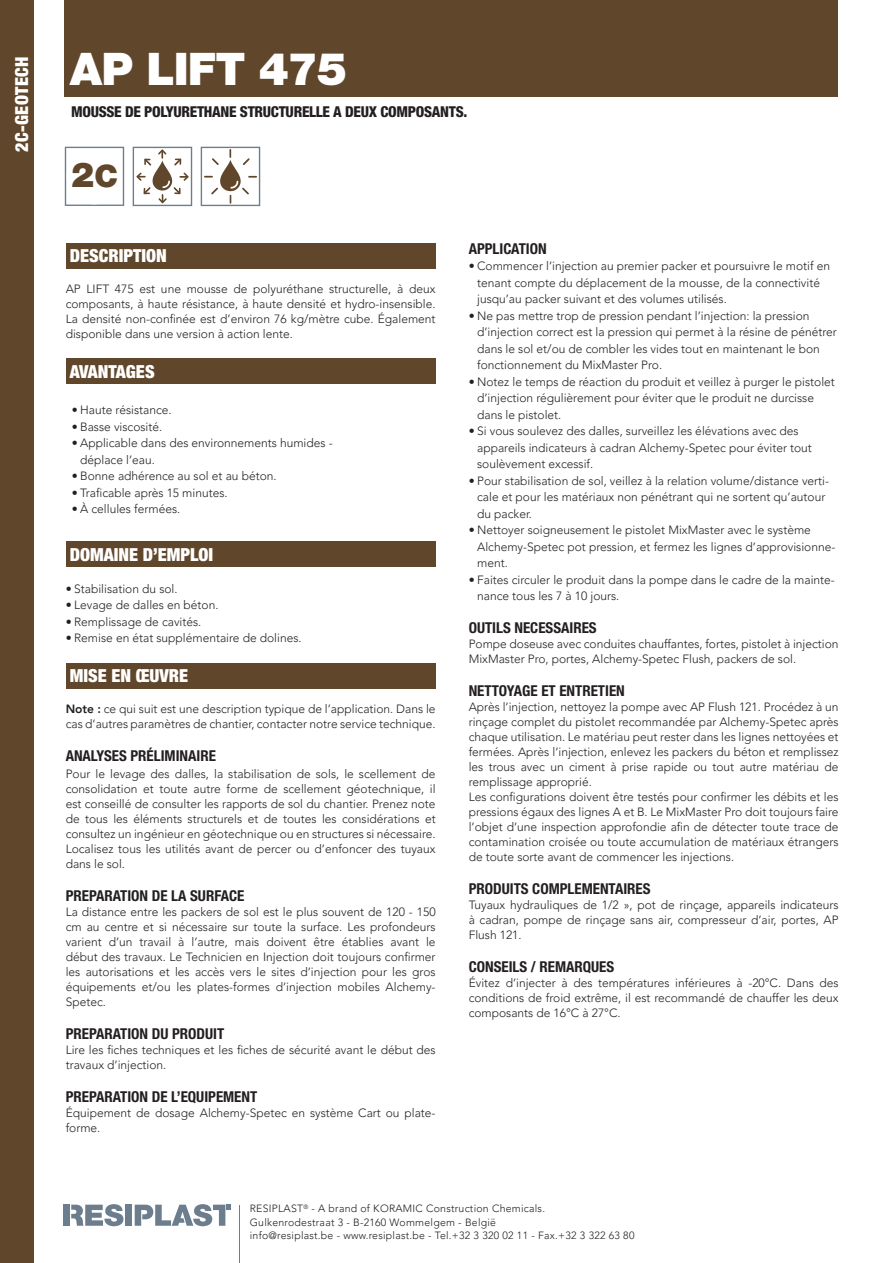
<style>
.page{position:relative;width:893px;height:1263px;background:#fff}
.page>*{position:absolute;margin:0;border:0;box-sizing:border-box;transform-origin:0 0}
.t1{font:900 45px "Helvetica Neue LT Std";letter-spacing:-.02em;color:#fff}
.t2{font:900 34.5px "Helvetica Neue LT Std";color:#60462a}
.t3{font:900 condensed 18px "Helvetica Neue LT Std";color:#fff}
.t4{font:900 condensed 18px "Helvetica Neue LT Std";letter-spacing:.02em;color:#fff}
.BODY_TEXT{font:700 condensed 15px "Helvetica Neue LT Std";color:#231f20}
.t5{font:800 condensed 15px "Helvetica Neue LT Std";letter-spacing:-.02em;color:#231f20}
.BODY_TEXT-2{font:300 12px/15px "Avenir LT Pro";color:#231f20}
.t6{font:300 10.5px/13.5px "Avenir LT Pro";letter-spacing:.025em;color:#231f20}
.s1{font-size:31.05px}
.s2{font-weight:800}
</style>
<div class="page">
<div style="left:0;top:0;width:34px;height:1263px;background:#60462a"></div>
<hr style="left:240px;top:1205px;width:1px;height:58px;background:#6c7d8e">
<div style="left:125px;top:1205px;width:7px;height:21px;background:#6c7d8e"></div>
<div style="left:64px;top:1205px;width:6px;height:21px;background:#6c7d8e"></div>
<svg style="left:71px;top:1204px;width:52px;height:22px"></svg>
<svg style="left:135px;top:1204px;width:96px;height:22px"></svg>
<div style="left:66px;top:243px;width:370px;height:26px;background:#60462a"></div>
<div style="left:66px;top:359px;width:370px;height:25px;background:#60462a"></div>
<div style="left:66px;top:542px;width:370px;height:25px;background:#60462a"></div>
<div style="left:66px;top:663px;width:370px;height:26px;background:#60462a"></div>
<div style="left:65px;top:0;width:773px;height:97px;background:#60462a"></div>
<svg style="left:65px;top:147px;width:59px;height:59px"></svg>
<div style="left:67px;top:149px;width:55px;height:55px;background:#fff;border-radius:50%"></div>
<svg style="left:133px;top:147px;width:59px;height:59px"></svg>
<svg style="left:201px;top:147px;width:59px;height:59px"></svg>
<h3 class="t4" style="left:11px;top:152px;width:97px;rotate:-90deg">2C-GEOTECH</h3>
<p class="t1" style="left:70px;top:42px;width:279px">AP LIFT 475</p>
<p class="t5" style="left:71px;top:103px;width:398px">MOUSSE DE POLYURETHANE STRUCTURELLE A DEUX COMPOSANTS.</p>
<p class="t2" style="left:71px;top:154px;width:48px">2<span class="s1">C</span></p>
<p class="t3" style="left:70px;top:245px;width:99px">DESCRIPTION</p>
<p class="BODY_TEXT-2" style="left:66px;top:281px;width:371px;text-align:justify">AP LIFT 475 est une mousse de polyuréthane structurelle, à deux composants, à haute résistance, à haute densité et hydro-insensible.<br>La densité non-confinée est d’environ 76 kg/mètre cube. Également disponible dans une version à action lente.</p>
<p class="t3" style="left:70px;top:360px;width:86px">AVANTAGES</p>
<p class="BODY_TEXT-2" style="left:72px;top:403px;width:101px">• Haute résistance.</p>
<p class="BODY_TEXT-2" style="left:72px;top:419px;width:92px">• Basse viscosité.</p>
<p class="BODY_TEXT-2" style="left:80px;top:435px;width:254px;line-height:16.5px;text-indent:-9px">• Applicable dans des environnements humides - déplace l’eau.</p>
<p class="BODY_TEXT-2" style="left:72px;top:469px;width:206px">• Bonne adhérence au sol et au béton.</p>
<p class="BODY_TEXT-2" style="left:72px;top:485px;width:157px">• Traficable après 15 minutes.</p>
<p class="BODY_TEXT-2" style="left:72px;top:502px;width:110px">• À cellules fermées.</p>
<p class="t3" style="left:70px;top:543px;width:145px">DOMAINE D’EMPLOI</p>
<p class="BODY_TEXT-2" style="left:66px;top:581px;width:113px">• Stabilisation du sol.</p>
<p class="BODY_TEXT-2" style="left:66px;top:598px;width:154px">• Levage de dalles en béton.</p>
<p class="BODY_TEXT-2" style="left:66px;top:614px;width:137px">• Remplissage de cavités.</p>
<p class="BODY_TEXT-2" style="left:66px;top:631px;width:237px">• Remise en état supplémentaire de dolines.</p>
<p class="t3" style="left:70px;top:665px;width:120px">MISE EN ŒUVRE</p>
<p class="BODY_TEXT-2" style="left:66px;top:701px;width:371px"><span class="s2">Note :</span> ce qui suit est une description typique de l’application. Dans le cas d’autres paramètres de chantier, contacter notre service technique.</p>
<p class="BODY_TEXT" style="left:66px;top:746px;width:152px">ANALYSES PRÉLIMINAIRE</p>
<p class="BODY_TEXT-2" style="left:66px;top:766px;width:371px;text-align:justify">Pour le levage des dalles, la stabilisation de sols, le scellement de consolidation et toute autre forme de scellement géotechnique, il est conseillé de consulter les rapports de sol du chantier. Prenez note de tous les éléments structurels et de toutes les considérations et consultez un ingénieur en géotechnique ou en structures si nécessaire.<br>Localisez tous les utilités avant de percer ou d’enfoncer des tuyaux dans le sol.</p>
<p class="BODY_TEXT" style="left:66px;top:886px;width:180px">PREPARATION DE LA SURFACE</p>
<p class="BODY_TEXT-2" style="left:66px;top:904px;width:371px;text-align:justify">La distance entre les packers de sol est le plus souvent de 120 - 150 cm au centre et si nécessaire sur toute la surface. Les profondeurs varient d’un travail à l’autre, mais doivent être établies avant le début des travaux. Le Technicien en Injection doit toujours confirmer les autorisations et les accès vers le sites d’injection pour les gros équipements et/ou les plates-formes d’injection mobiles Alchemy-Spetec.</p>
<p class="BODY_TEXT" style="left:66px;top:1024px;width:160px">PREPARATION DU PRODUIT</p>
<p class="BODY_TEXT-2" style="left:66px;top:1042px;width:371px">Lire les fiches techniques et les fiches de sécurité avant le début des travaux d’injection.</p>
<p class="BODY_TEXT" style="left:66px;top:1087px;width:193px">PREPARATION DE L’EQUIPEMENT</p>
<p class="BODY_TEXT-2" style="left:66px;top:1105px;width:371px">Équipement de dosage Alchemy-Spetec en système Cart ou plate&shy;forme.</p>
<p class="BODY_TEXT" style="left:469px;top:239px;width:80px">APPLICATION</p>
<p class="BODY_TEXT-2" style="left:477px;top:258px;width:354px;line-height:16.5px;text-indent:-9px">• Commencer l’injection au premier packer et poursuivre le motif en tenant compte du déplacement de la mousse, de la connectivité jusqu’au packer suivant et des volumes utilisés.</p>
<p class="BODY_TEXT-2" style="left:477px;top:307px;width:361px;line-height:16.5px;text-indent:-9px">• Ne pas mettre trop de pression pendant l’injection: la pression d’injection correct est la pression qui permet à la résine de pénétrer dans le sol et/ou de combler les vides tout en maintenant le bon fonctionnement du MixMaster Pro.</p>
<p class="BODY_TEXT-2" style="left:477px;top:373px;width:359px;line-height:16.5px;text-indent:-9px">• Notez le temps de réaction du produit et veillez à purger le pistolet d’injection régulièrement pour éviter que le produit ne durcisse dans le pistolet.</p>
<p class="BODY_TEXT-2" style="left:477px;top:423px;width:336px;line-height:16.5px;text-indent:-9px">• Si vous soulevez des dalles, surveillez les élévations avec des appareils indicateurs à cadran Alchemy-Spetec pour éviter tout soulèvement excessif.</p>
<p class="BODY_TEXT-2" style="left:477px;top:472px;width:353px;line-height:16.5px;text-indent:-9px">• Pour stabilisation de sol, veillez à la relation volume/distance verti&shy;cale et pour les matériaux non pénétrant qui ne sortent qu’autour du packer.</p>
<p class="BODY_TEXT-2" style="left:477px;top:522px;width:360px;line-height:16.5px;text-indent:-9px">• Nettoyer soigneusement le pistolet MixMaster avec le système<br>Alchemy-Spetec pot pression, et fermez les lignes d’approvisionne&shy;ment.</p>
<p class="BODY_TEXT-2" style="left:477px;top:571px;width:359px;line-height:16.5px;text-indent:-9px">• Faites circuler le produit dans la pompe dans le cadre de la mainte&shy;nance tous les 7 à 10 jours.</p>
<p class="BODY_TEXT" style="left:469px;top:619px;width:130px">OUTILS NECESSAIRES</p>
<p class="BODY_TEXT-2" style="left:469px;top:637px;width:371px">Pompe doseuse avec conduites chauffantes, fortes, pistolet à injection<br>MixMaster Pro, portes, Alchemy-Spetec Flush, packers de sol.</p>
<p class="BODY_TEXT" style="left:469px;top:682px;width:158px">NETTOYAGE ET ENTRETIEN</p>
<p class="BODY_TEXT-2" style="left:469px;top:700px;width:371px;text-align:justify">Après l’injection, nettoyez la pompe avec AP Flush 121. Procédez à un rinçage complet du pistolet recommandée par Alchemy-Spetec après chaque utilisation. Le matériau peut rester dans les lignes nettoyées et fermées. Après l’injection, enlevez les packers du béton et remplissez les trous avec un ciment à prise rapide ou tout autre matériau de remplissage approprié.</p>
<p class="BODY_TEXT-2" style="left:469px;top:790px;width:371px;text-align:justify">Les configurations doivent être testés pour confirmer les débits et les pressions égaux des lignes A et B. Le MixMaster Pro doit toujours faire l’objet d’une inspection approfondie afin de détecter toute trace de contamination croisée ou toute accumulation de matériaux étrangers de toute sorte avant de commencer les injections.</p>
<p class="BODY_TEXT" style="left:469px;top:880px;width:183px">PRODUITS COMPLEMENTAIRES</p>
<p class="BODY_TEXT-2" style="left:469px;top:898px;width:371px;text-align:justify">Tuyaux hydrauliques de 1/2 », pot de rinçage, appareils indicateurs à cadran, pompe de rinçage sans air, compresseur d’air, portes, AP Flush 121.</p>
<p class="BODY_TEXT" style="left:469px;top:958px;width:147px">CONSEILS / REMARQUES</p>
<p class="BODY_TEXT-2" style="left:469px;top:976px;width:371px;text-align:justify">Évitez d’injecter à des températures inférieures à -20°C. Dans des conditions de froid extrême, il est recommandé de chauffer les deux composants de 16°C à 27°C.</p>
<p class="t6" style="left:250px;top:1202px;width:386px">RESIPLAST<sup>®</sup> - A brand of KORAMIC Construction Chemicals.<br>Gulkenrodestraat 3 - B-2160 Wommelgem - België<br>info@resiplast.be - www.resiplast.be - Tel.+32 3 320 02 11 - Fax.+32 3 322 63 80</p>
</div>
